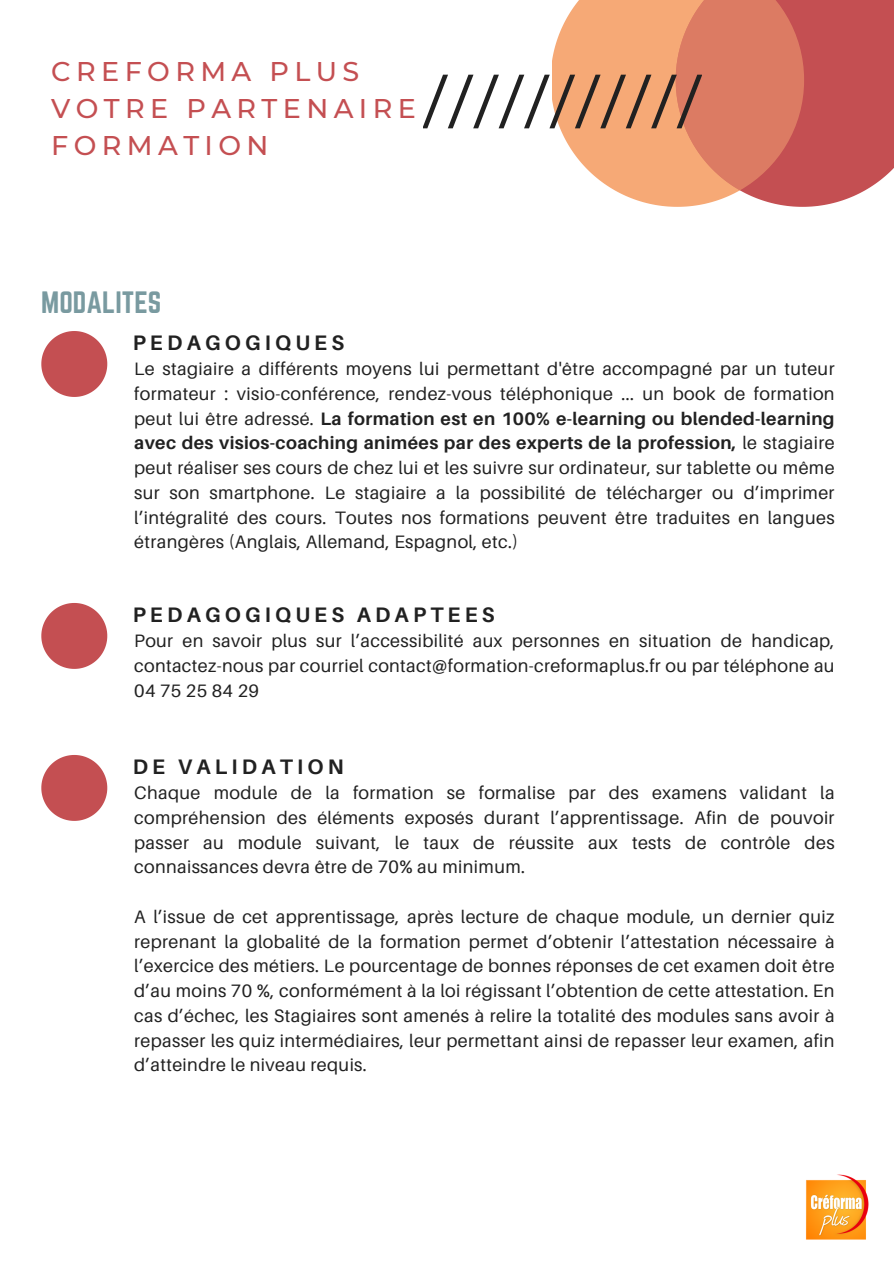
<style>
.page{position:relative;width:894px;height:1264px;background:#fff}
.page>*{position:absolute;margin:0;border:0;box-sizing:border-box;transform-origin:0 0}
.t1{font:500 27px/37.2px "Montserrat";letter-spacing:.2em;color:#c44f52}
.t2{font:27px "Norwester";color:#799aa0}
.t3{font:700 21px "Aileron";letter-spacing:.2em;color:#212121}
.t4{font:18px/24.8px "Aileron";letter-spacing:.02em;color:#212121;text-align:justify}
.s1{font-weight:700}
</style>
<div class="page">
<svg style="left:423px;top:0;width:470px;height:207px"></svg>
<img style="left:806px;top:1174px;width:62px;height:65px">
<svg style="left:41px;top:755px;width:66px;height:65px"></svg>
<svg style="left:41px;top:603px;width:66px;height:66px"></svg>
<svg style="left:41px;top:331px;width:66px;height:66px"></svg>
<p class="t1" style="left:51px;top:53px;width:366px">CREFORMA PLUS<br>VOTRE PARTENAIRE<br>FORMATION</p>
<h1 class="t2" style="left:41px;top:286px;width:121px">MODALITES</h1>
<p class="t3" style="left:133px;top:330px;width:213px">PEDAGOGIQUES</p>
<h3 class="t4" style="left:134px;top:356px;width:701px">Le stagiaire a différents moyens lui permettant d'être accompagné par un tuteur formateur : visio-conférence, rendez-vous téléphonique ... un book de formation peut lui être adressé. <span class="s1">La formation est en 100% e-learning ou blended-learning avec des visios-coaching animées par des experts de la profession,</span> le stagiaire peut réaliser ses cours de chez lui et les suivre sur ordinateur, sur tablette ou même sur son smartphone. Le stagiaire a la possibilité de télécharger ou d’imprimer l’intégralité des cours. Toutes nos formations peuvent être traduites en langues étrangères (Anglais, Allemand, Espagnol, etc.)</h3>
<p class="t3" style="left:133px;top:602px;width:363px">PEDAGOGIQUES ADAPTEES</p>
<h3 class="t4" style="left:134px;top:628px;width:701px">Pour en savoir plus sur l’accessibilité aux personnes en situation de handicap, contactez-nous par courriel contact@formation-creformaplus.fr ou par téléphone au 04 75 25 84 29</h3>
<p class="t3" style="left:133px;top:753px;width:212px">DE VALIDATION</p>
<p class="t4" style="left:134px;top:780px;width:701px">Chaque module de la formation se formalise par des examens validant la compréhension des éléments exposés durant l’apprentissage. Afin de pouvoir passer au module suivant, le taux de réussite aux tests de contrôle des connaissances devra être de 70% au minimum.</p>
<h2 class="t4" style="left:134px;top:903px;width:701px">A l’issue de cet apprentissage, après lecture de chaque module, un dernier quiz reprenant la globalité de la formation permet d’obtenir l’attestation nécessaire à l’exercice des métiers. Le pourcentage de bonnes réponses de cet examen doit être d’au moins 70 %, conformément à la loi régissant l’obtention de cette attestation. En cas d’échec, les Stagiaires sont amenés à relire la totalité des modules sans avoir à repasser les quiz intermédiaires, leur permettant ainsi de repasser leur examen, afin d’atteindre le niveau requis.</h2>
</div>
